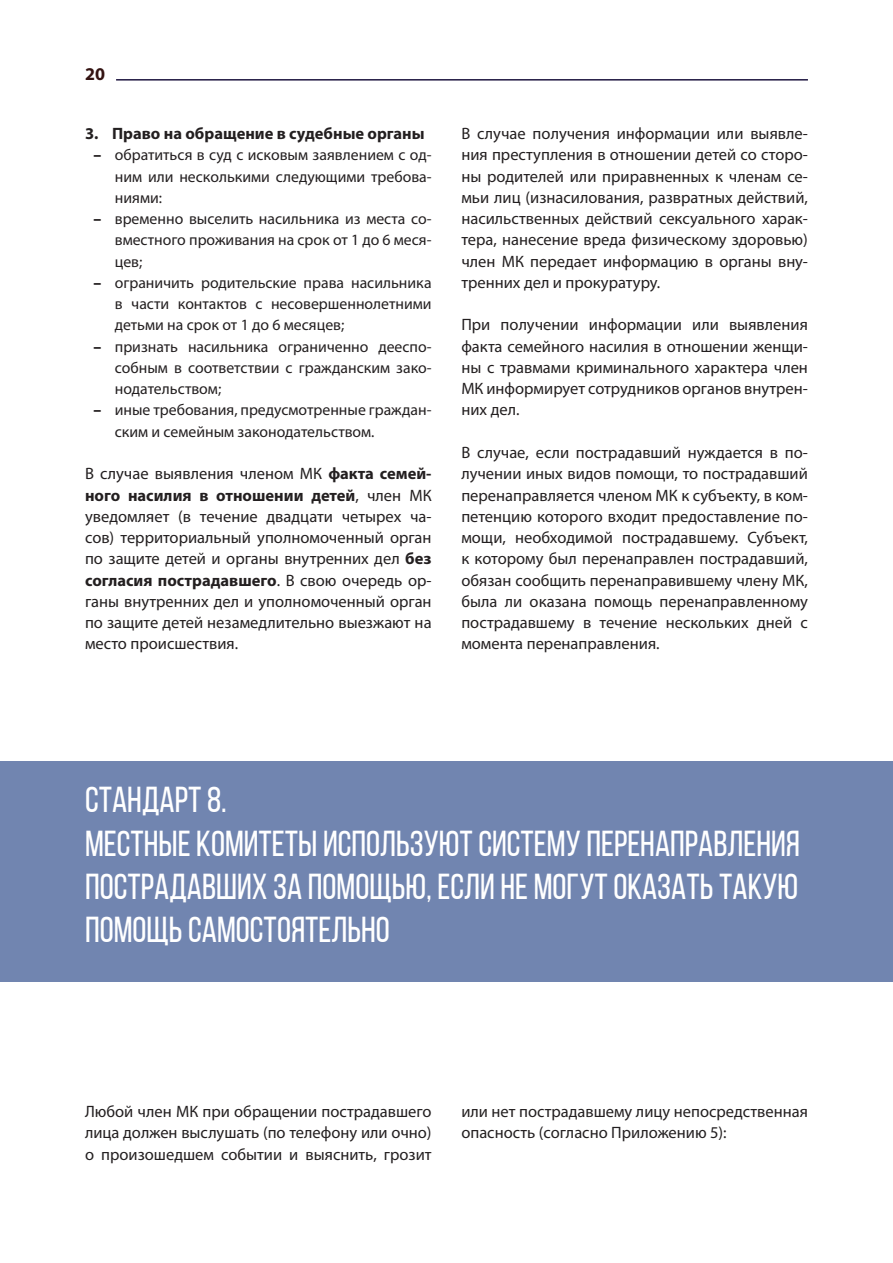
<style>
.page{position:relative;width:893px;height:1263px;background:#fff}
.page>*{position:absolute;margin:0;border:0;box-sizing:border-box;transform-origin:0 0}
.t1{font:36px/43.2px "Bebas Neue";color:#fff;text-align:justify}
.t2{font:700 18px "Myriad Pro";color:#341312}
.Стиль_абзаца_1{font:16.5px/21.3px "Myriad Pro";color:#231f20;text-align:justify}
.t3{font:700 16.5px "Myriad Pro";color:#231f20}
.t4{font:15.75px/21.3px "Myriad Pro";color:#231f20;text-align:justify}
.s1{font-family:"Myriad Pro KG";font-weight:700}
.s2{font-weight:700}
</style>
<div class="page">
<hr style="left:116px;top:79px;width:692px;height:2px;background:#1f1741">
<div style="left:0;top:761px;width:893px;height:220px;background:#7185b0"></div>
<p class="t2" style="left:85px;top:62px;width:21px">20</p>
<p class="t3" style="left:85px;top:123px;width:341px">3. Право на обращение в судебные органы</p>
<p class="t4" style="left:115px;top:144px;width:318px;text-indent:-21px"><span class="s1">–</span> обратиться в суд с исковым заявлением с од&shy;ним или несколькими следующими требова&shy;ниями:</p>
<p class="t4" style="left:115px;top:208px;width:318px;text-indent:-21px"><span class="s1">–</span> временно выселить насильника из места со&shy;вместного проживания на срок от 1 до 6 меся&shy;цев;</p>
<p class="t4" style="left:115px;top:272px;width:318px;text-indent:-21px"><span class="s1">–</span> ограничить родительские права насильника в части контактов с несовершеннолетними детьми на срок от 1 до 6 месяцев;</p>
<p class="t4" style="left:115px;top:335px;width:318px;text-indent:-21px"><span class="s1">–</span> признать насильника ограниченно дееспо&shy;собным в соответствии с гражданским зако&shy;нодательством;</p>
<p class="t4" style="left:115px;top:399px;width:318px;text-indent:-21px"><span class="s1">–</span> иные требования, предусмотренные граждан&shy;ским и семейным законодательством.</p>
<p class="Стиль_абзаца_1" style="left:85px;top:463px;width:348px">В случае выявления членом МК <span class="s2">факта семей&shy;ного насилия в отношении детей</span>, член МК уведомляет (в течение двадцати четырех ча&shy;сов) территориальный уполномоченный орган по защите детей и органы внутренних дел <span class="s2">без согласия пострадавшего</span>. В свою очередь ор&shy;ганы внутренних дел и уполномоченный орган по защите детей незамедлительно выезжают на место происшествия.</p>
<p class="Стиль_абзаца_1" style="left:461px;top:123px;width:348px">В случае получения информации или выявле&shy;ния преступления в отношении детей со сторо&shy;ны родителей или приравненных к членам се&shy;мьи лиц (изнасилования, развратных действий, насильственных действий сексуального харак&shy;тера, нанесение вреда физическому здоровью) член МК передает информацию в органы вну&shy;тренних дел и прокуратуру.</p>
<p class="Стиль_абзаца_1" style="left:461px;top:314px;width:348px">При получении информации или выявления факта семейного насилия в отношении женщи&shy;ны с травмами криминального характера член МК информирует сотрудников органов внутрен&shy;них дел.</p>
<p class="Стиль_абзаца_1" style="left:461px;top:441px;width:348px">В случае, если пострадавший нуждается в по&shy;лучении иных видов помощи, то пострадавший перенаправляется членом МК к субъекту, в ком&shy;петенцию которого входит предоставление по&shy;мощи, необходимой пострадавшему. Субъект, к которому был перенаправлен пострадавший, обязан сообщить перенаправившему члену МК, была ли оказана помощь перенаправленному пострадавшему в течение нескольких дней с момента перенаправления.</p>
<p class="t1" style="left:85px;top:778px;width:143px">Стандарт 8.</p>
<p class="t1" style="left:85px;top:821px;width:716px">Местные комитеты используют систему перенаправления пострадавших за помощью, если не могут оказать такую помощь самостоятельно</p>
<p class="Стиль_абзаца_1" style="left:85px;top:1101px;width:348px">Любой член МК при обращении пострадавшего лица должен выслушать (по телефону или очно) о произошедшем событии и выяснить, грозит</p>
<p class="Стиль_абзаца_1" style="left:461px;top:1101px;width:348px">или нет пострадавшему лицу непосредственная опасность (согласно Приложению 5):</p>
</div>
